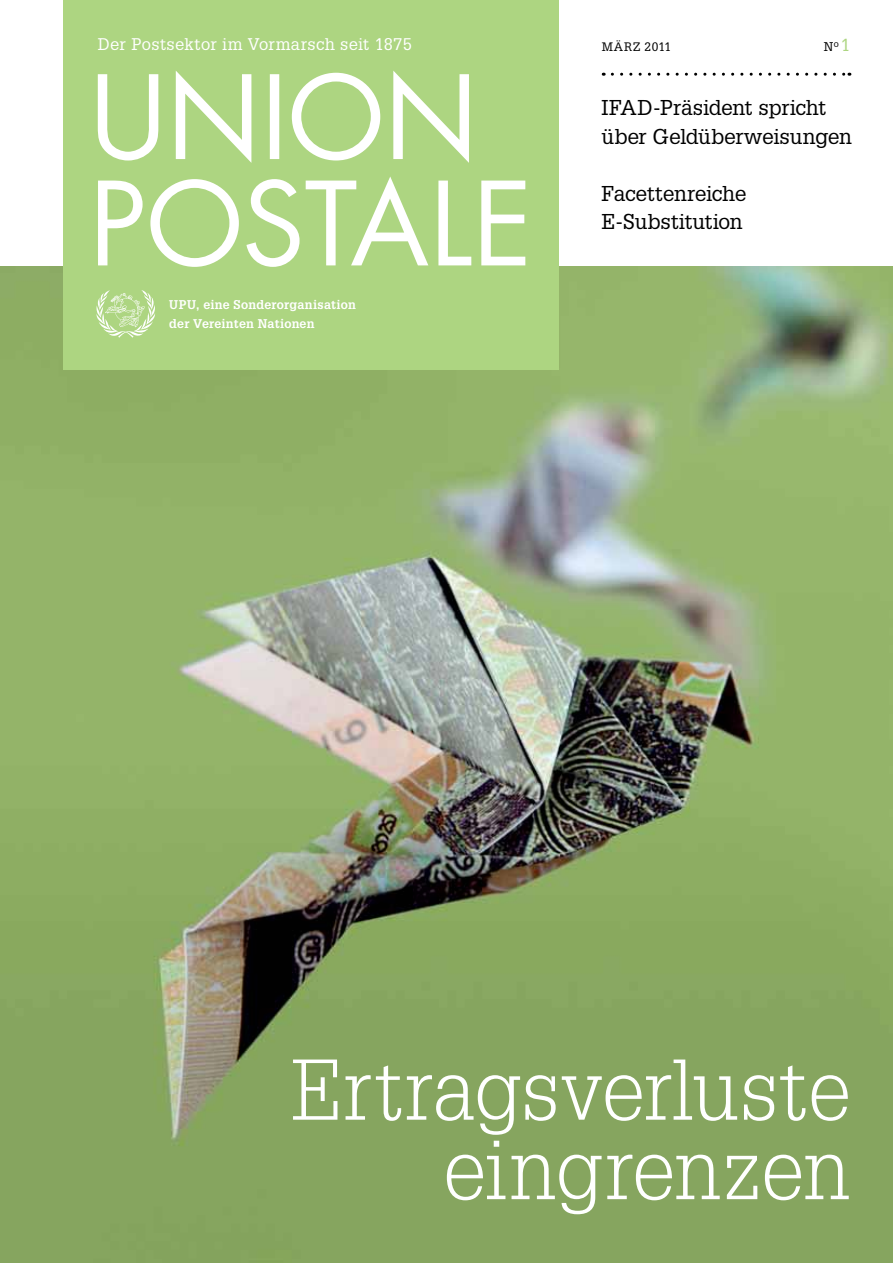
<style>
.page{position:relative;width:893px;height:1263px;background:#fff}
.page>*{position:absolute;margin:0;border:0;box-sizing:border-box;transform-origin:0 0}
.t1{font:300 84px/79.5px "Glypha LT Std";color:#fff;text-align:right}
.t2{font:21px/28.5px "Glypha LT Std";letter-spacing:-.01em;color:#000}
.t3{font:17.1px "Glypha LT Std";color:#add581}
.t4{font:16.5px "Glypha LT Std";letter-spacing:.025em;color:#fff}
.t5{font:700 12.3px/18.8px "Glypha LT Std";letter-spacing:.015em;color:#fff}
.t6{font:12.3px "Glypha LT Std";color:#000}
.t7{font:12px "Glypha LT Std";letter-spacing:.06em;color:#000}
</style>
<div class="page">
<img style="left:0;top:266px;width:893px;height:997px">
<div style="left:64px;top:0;width:495px;height:370px;background:#add581"></div>
<svg style="left:612px;top:73px;width:238px;height:3px"></svg>
<svg style="left:97px;top:290px;width:58px;height:48px"></svg>
<svg style="left:98px;top:176px;width:427px;height:91px"></svg>
<svg style="left:98px;top:71px;width:371px;height:92px"></svg>
<p class="t4" style="left:98px;top:34px;width:316px">Der Postsektor im Vormarsch seit 1875</p>
<p class="t7" style="left:602px;top:39px;width:71px">MÄRZ 2011</p>
<p class="t6" style="left:824px;top:39px;width:17px">N<sup>o</sup></p>
<p class="t3" style="left:841px;top:35px;width:11px">1</p>
<p class="t5" style="left:169px;top:295px;width:188px">UPU, eine Sonderorganisation der Vereinten Nationen</p>
<p class="t2" style="left:602px;top:93px;width:252px">IFAD-Präsident spricht über Geldüberweisungen</p>
<p class="t2" style="left:602px;top:179px;width:146px">Facettenreiche<br>E-Substitution</p>
<h1 class="t1" style="left:291px;top:1052px;width:561px">Ertragsverluste eingrenzen</h1>
</div>
